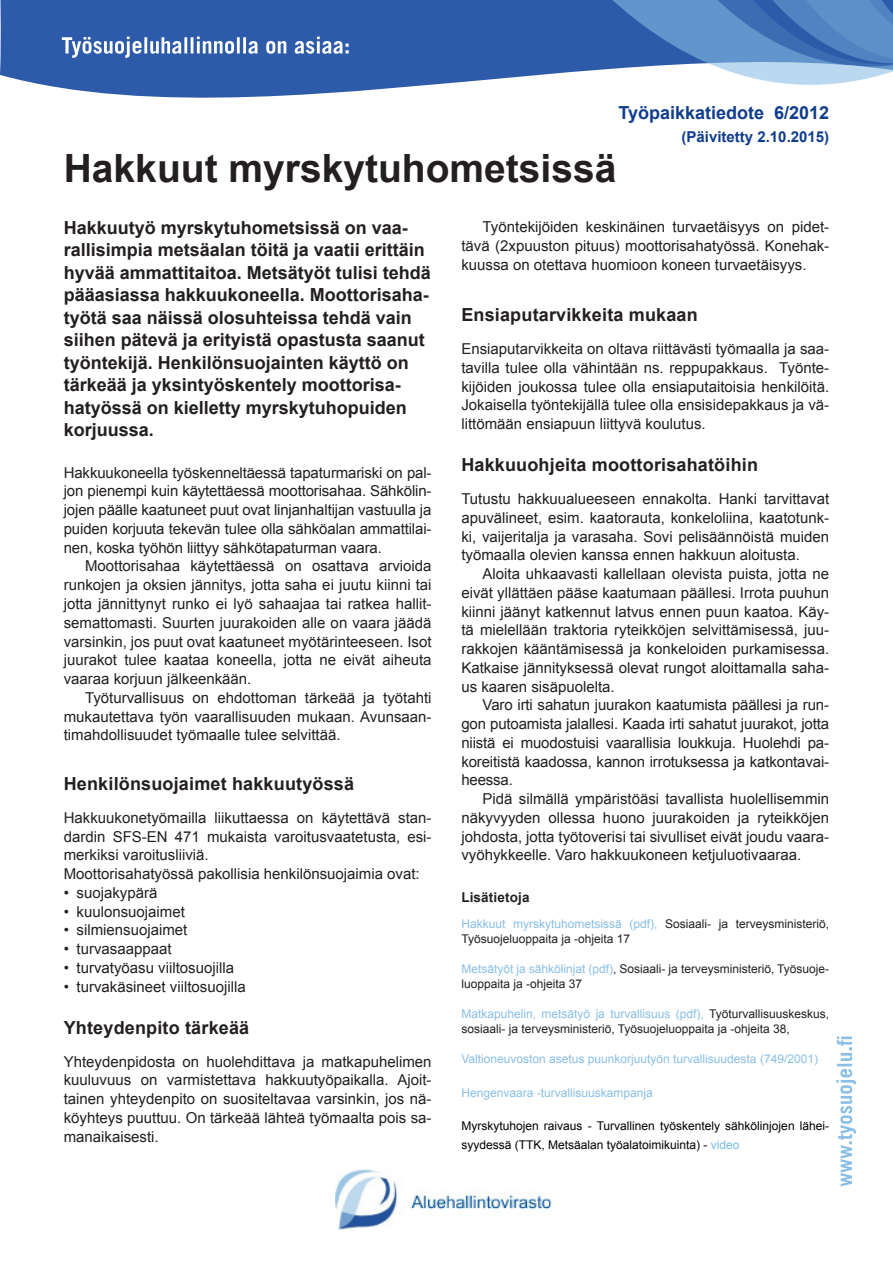
<style>
.page{position:relative;width:893px;height:1263px;background:#fff}
.page>*{position:absolute;margin:0;border:0;box-sizing:border-box;transform-origin:0 0}
.OTSIKKO{font:700 39px "Arial";color:#231f20}
.inressi{font:700 18px/22.5px "Arial";color:#231f20}
.Väliotsikko_1{font:700 18px "Arial";letter-spacing:.01em;color:#231f20}
.inressi-2{font:700 18px "Arial";color:#103d8c}
.leipis_sisennys{font:15px/18.8px "Arial";color:#231f20;text-align:justify}
.leipis{font:15px/18.8px "Arial";color:#231f20;text-align:justify}
.inressi-3{font:700 15px "Arial";color:#103d8c}
.Väliotsikko2{font:700 13.5px "Arial";letter-spacing:.01em;color:#231f20}
.pikku_leipis{font:12px/15px "Arial";color:#231f20}
.leipis-2{font:12px/18.8px "Arial";color:#000}
.pikku_leipis-2{font:12px "Arial";color:#8abfe7}
.leipis-3{font:12px "Arial";color:#8abfe7}
.s1{color:#8abfe7}
.s2{color:#78bde8}
</style>
<div class="page">
<svg style="left:0;top:0;width:489px;height:98px;background:#3e69b0"></svg>
<div style="left:489px;top:0;width:98px;height:80px;background:#2d5ba9"></div>
<svg style="left:587px;top:0;width:306px;height:85px;background:#6e96cb"></svg>
<svg style="left:836px;top:1036px;width:20px;height:150px"></svg>
<img style="left:336px;top:1169px;width:216px;height:61px">
<svg style="left:62px;top:37px;width:287px;height:21px"></svg>
<p class="inressi-2" style="left:618px;top:101px;width:212px">Työpaikkatiedote 6/2012</p>
<p class="inressi-3" style="left:682px;top:126px;width:149px">(Päivitetty 2.10.2015)</p>
<p class="OTSIKKO" style="left:64px;top:142px;width:554px">Hakkuut myrskytuhometsissä</p>
<p class="inressi" style="left:64px;top:217px;width:369px">Hakkuutyö myrskytuhometsissä on vaa&shy;rallisimpia metsäalan töitä ja vaatii erittäin hyvää ammattitaitoa. Metsätyöt tulisi tehdä pääasiassa hakkuukoneella. Moottorisaha&shy;työtä saa näissä olosuhteissa tehdä vain siihen pätevä ja erityistä opastusta saanut työntekijä. Henkilönsuojainten käyttö on tärkeää ja yksintyöskentely moottorisa&shy;hatyössä on kielletty myrskytuhopuiden korjuussa.</p>
<p class="leipis" style="left:64px;top:463px;width:369px">Hakkuukoneella työskenneltäessä tapaturmariski on pal&shy;jon pienempi kuin käytettäessä moottorisahaa. Sähkölin&shy;jojen päälle kaatuneet puut ovat linjanhaltijan vastuulla ja puiden korjuuta tekevän tulee olla sähköalan ammattilai&shy;nen, koska työhön liittyy sähkötapaturman vaara.</p>
<p class="leipis_sisennys" style="left:64px;top:557px;width:369px;text-indent:21px">Moottorisahaa käytettäessä on osattava arvioida runkojen ja oksien jännitys, jotta saha ei juutu kiinni tai jotta jännittynyt runko ei lyö sahaajaa tai ratkea hallit&shy;semattomasti. Suurten juurakoiden alle on vaara jäädä varsinkin, jos puut ovat kaatuneet myötärinteeseen. Isot juurakot tulee kaataa koneella, jotta ne eivät aiheuta vaaraa korjuun jälkeenkään.</p>
<p class="leipis_sisennys" style="left:64px;top:688px;width:369px;text-indent:21px">Työturvallisuus on ehdottoman tärkeää ja työtahti mukautettava työn vaarallisuuden mukaan. Avunsaan&shy;timahdollisuudet työmaalle tulee selvittää.</p>
<p class="Väliotsikko_1" style="left:64px;top:771px;width:292px">Henkilönsuojaimet hakkuutyössä</p>
<p class="leipis" style="left:64px;top:808px;width:369px">Hakkuukonetyömailla liikuttaessa on käytettävä stan&shy;dardin SFS-EN 471 mukaista varoitusvaatetusta, esi&shy;merkiksi varoitusliiviä.</p>
<p class="leipis" style="left:64px;top:865px;width:357px">Moottorisahatyössä pakollisia henkilönsuojaimia ovat:</p>
<p class="leipis_sisennys" style="left:64px;top:883px;width:95px">• suojakypärä</p>
<p class="leipis_sisennys" style="left:64px;top:902px;width:123px">• kuulonsuojaimet</p>
<p class="leipis_sisennys" style="left:64px;top:921px;width:125px">• silmiensuojaimet</p>
<p class="leipis_sisennys" style="left:64px;top:940px;width:109px">• turvasaappaat</p>
<p class="leipis_sisennys" style="left:64px;top:958px;width:172px">• turvatyöasu viiltosuojilla</p>
<p class="leipis_sisennys" style="left:64px;top:977px;width:183px">• turvakäsineet viiltosuojilla</p>
<p class="Väliotsikko_1" style="left:64px;top:1015px;width:187px">Yhteydenpito tärkeää</p>
<p class="leipis" style="left:64px;top:1052px;width:369px">Yhteydenpidosta on huolehdittava ja matkapuhelimen kuuluvuus on varmistettava hakkuutyöpaikalla. Ajoit&shy;tainen yhteydenpito on suositeltavaa varsinkin, jos nä&shy;köyhteys puuttuu. On tärkeää lähteä työmaalta pois sa&shy;manaikaisesti.</p>
<p class="leipis_sisennys" style="left:461px;top:218px;width:369px;text-indent:21px">Työntekijöiden keskinäinen turvaetäisyys on pidet&shy;tävä (2xpuuston pituus) moottorisahatyössä. Konehak&shy;kuussa on otettava huomioon koneen turvaetäisyys.</p>
<p class="Väliotsikko_1" style="left:461px;top:303px;width:238px">Ensiaputarvikkeita mukaan</p>
<p class="leipis" style="left:461px;top:340px;width:369px">Ensiaputarvikkeita on oltava riittävästi työmaalla ja saa&shy;tavilla tulee olla vähintään ns. reppupakkaus. Työnte&shy;kijöiden joukossa tulee olla ensiaputaitoisia henkilöitä.<br>Jokaisella työntekijällä tulee olla ensisidepakkaus ja vä&shy;littömään ensiapuun liittyvä koulutus.</p>
<p class="Väliotsikko_1" style="left:461px;top:453px;width:298px">Hakkuuohjeita moottorisahatöihin</p>
<p class="leipis" style="left:461px;top:490px;width:369px">Tutustu hakkuualueeseen ennakolta. Hanki tarvittavat apuvälineet, esim. kaatorauta, konkeloliina, kaatotunk&shy;ki, vaijeritalja ja varasaha. Sovi pelisäännöistä muiden työmaalla olevien kanssa ennen hakkuun aloitusta.</p>
<p class="leipis_sisennys" style="left:461px;top:565px;width:369px;text-indent:21px">Aloita uhkaavasti kallellaan olevista puista, jotta ne eivät yllättäen pääse kaatumaan päällesi. Irrota puuhun kiinni jäänyt katkennut latvus ennen puun kaatoa. Käy&shy;tä mielellään traktoria ryteikköjen selvittämisessä, juu&shy;rakkojen kääntämisessä ja konkeloiden purkamisessa.<br>Katkaise jännityksessä olevat rungot aloittamalla saha&shy;us kaaren sisäpuolelta.</p>
<p class="leipis_sisennys" style="left:461px;top:696px;width:369px;text-indent:21px">Varo irti sahatun juurakon kaatumista päällesi ja run&shy;gon putoamista jalallesi. Kaada irti sahatut juurakot, jotta niistä ei muodostuisi vaarallisia loukkuja. Huolehdi pa&shy;koreitistä kaadossa, kannon irrotuksessa ja katkontavai&shy;heessa.</p>
<p class="leipis_sisennys" style="left:461px;top:790px;width:369px;text-indent:21px">Pidä silmällä ympäristöäsi tavallista huolellisemmin näkyvyyden ollessa huono juurakoiden ja ryteikköjen johdosta, jotta työtoverisi tai sivulliset eivät joudu vaara&shy;vyöhykkeelle. Varo hakkuukoneen ketjuluotivaaraa.</p>
<p class="Väliotsikko2" style="left:461px;top:889px;width:70px">Lisätietoja</p>
<p class="pikku_leipis" style="left:461px;top:916px;width:369px"><span class="s1">Hakkuut myrskytuhometsissä (pdf),</span> Sosiaali- ja terveysministeriö,<br>Työsuojeluoppaita ja -ohjeita 17</p>
<p class="pikku_leipis" style="left:461px;top:961px;width:369px"><span class="s1">Metsätyöt ja sähkölinjat (pdf)</span>, Sosiaali- ja terveysministeriö, Työsuoje&shy;luoppaita ja -ohjeita 37</p>
<p class="pikku_leipis" style="left:461px;top:1006px;width:369px"><span class="s1">Matkapuhelin, metsätyö ja turvallisuus (pdf),</span> Työturvallisuuskeskus, sosiaali- ja terveysministeriö, Työsuojeluoppaita ja -ohjeita 38,</p>
<p class="pikku_leipis-2" style="left:461px;top:1051px;width:358px">Valtioneuvoston asetus puunkorjuutyön turvallisuudesta (749/2001)</p>
<p class="leipis-3" style="left:461px;top:1084px;width:193px">Hengenvaara -turvallisuuskampanja</p>
<p class="leipis-2" style="left:461px;top:1117px;width:369px">Myrskytuhojen raivaus - Turvallinen työskentely sähkölinjojen lähei&shy;syydessä (TTK, Metsäalan työalatoimikuinta) - <span class="s2">video</span></p>
</div>
